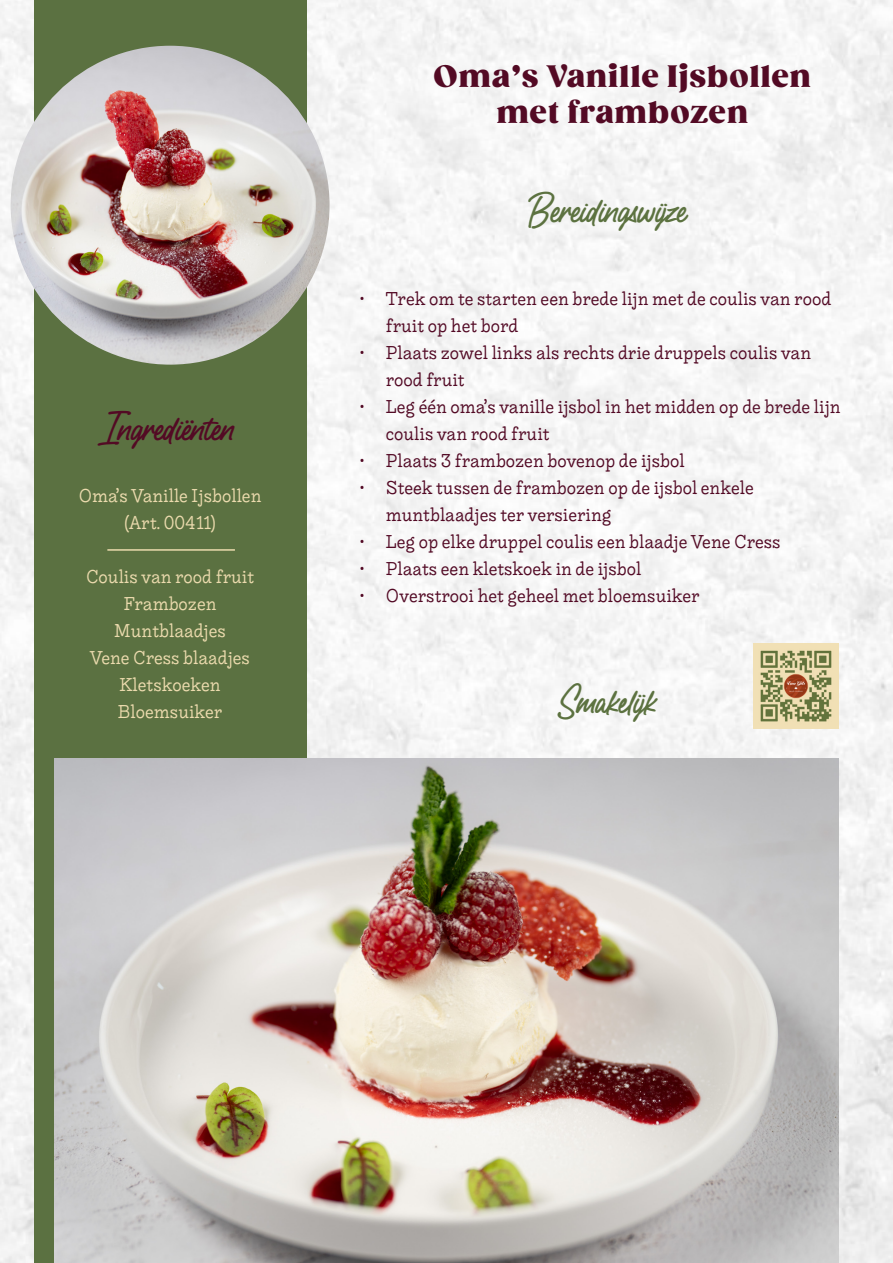
<style>
.page{position:relative;width:893px;height:1263px;background:#f5f5f5}
.page>*{position:absolute;margin:0;border:0;box-sizing:border-box;transform-origin:0 0}
.t1{font:45px "Butter Sweet";color:#5c7240}
.t2{font:45px "Butter Sweet";color:#530a24}
.t3{font:800 30px "Gazpacho";letter-spacing:.04em;color:#530a24}
.t4{font:18px/27px "Liebe Ruth";color:#520924}
.t5{font:18px "Liebe Ruth";color:#ecdbae}
.t6{font:18px "Liebe Ruth";color:#eddbae}
</style>
<div class="page">
<div style="left:34px;top:0;width:272px;height:1263px;background:#5b7141"></div>
<img style="left:54px;top:758px;width:785px;height:505px">
<img style="left:11px;top:46px;width:319px;height:319px;border-radius:159px">
<hr style="left:107px;top:549px;width:128px;height:2px;background:#ecdbae">
<img style="left:754px;top:643px;width:85px;height:85px">
<p class="t2" style="left:105px;top:400px;width:131px">Ingrediënten</p>
<p class="t5" style="left:79px;top:485px;width:184px">Oma’s Vanille Ijsbollen</p>
<p class="t5" style="left:124px;top:512px;width:93px">(Art. 00411)</p>
<p class="t5" style="left:86px;top:566px;width:170px">Coulis van rood fruit</p>
<p class="t5" style="left:124px;top:593px;width:94px">Frambozen</p>
<p class="t5" style="left:114px;top:620px;width:113px">Muntblaadjes</p>
<p class="t5" style="left:90px;top:647px;width:161px">Vene Cress blaadjes</p>
<p class="t5" style="left:120px;top:674px;width:103px">Kletskoeken</p>
<p class="t6" style="left:118px;top:701px;width:106px">Bloemsuiker</p>
<p class="t3" style="left:434px;top:58px;width:378px">Oma’s Vanille Ijsbollen</p>
<p class="t3" style="left:497px;top:94px;width:253px">met frambozen</p>
<p class="t1" style="left:528px;top:182px;width:160px">Bereidingswijze</p>
<p class="t4" style="left:386px;top:286px;width:447px;text-indent:-27px">• Trek om te starten een brede lijn met de coulis van rood fruit op het bord</p>
<p class="t4" style="left:386px;top:340px;width:427px;text-indent:-27px">• Plaats zowel links als rechts drie druppels coulis van rood fruit</p>
<p class="t4" style="left:386px;top:394px;width:456px;text-indent:-27px">• Leg één oma’s vanille ijsbol in het midden op de brede lijn coulis van rood fruit</p>
<p class="t4" style="left:359px;top:448px;width:327px">• Plaats 3 frambozen bovenop de ijsbol</p>
<p class="t4" style="left:386px;top:475px;width:369px;text-indent:-27px">• Steek tussen de frambozen op de ijsbol enkele muntblaadjes ter versiering</p>
<p class="t4" style="left:359px;top:529px;width:423px">• Leg op elke druppel coulis een blaadje Vene Cress</p>
<p class="t4" style="left:359px;top:556px;width:284px">• Plaats een kletskoek in de ijsbol</p>
<p class="t4" style="left:359px;top:583px;width:342px">• Overstrooi het geheel met bloemsuiker</p>
<p class="t1" style="left:559px;top:672px;width:99px">Smakelijk</p>
</div>
